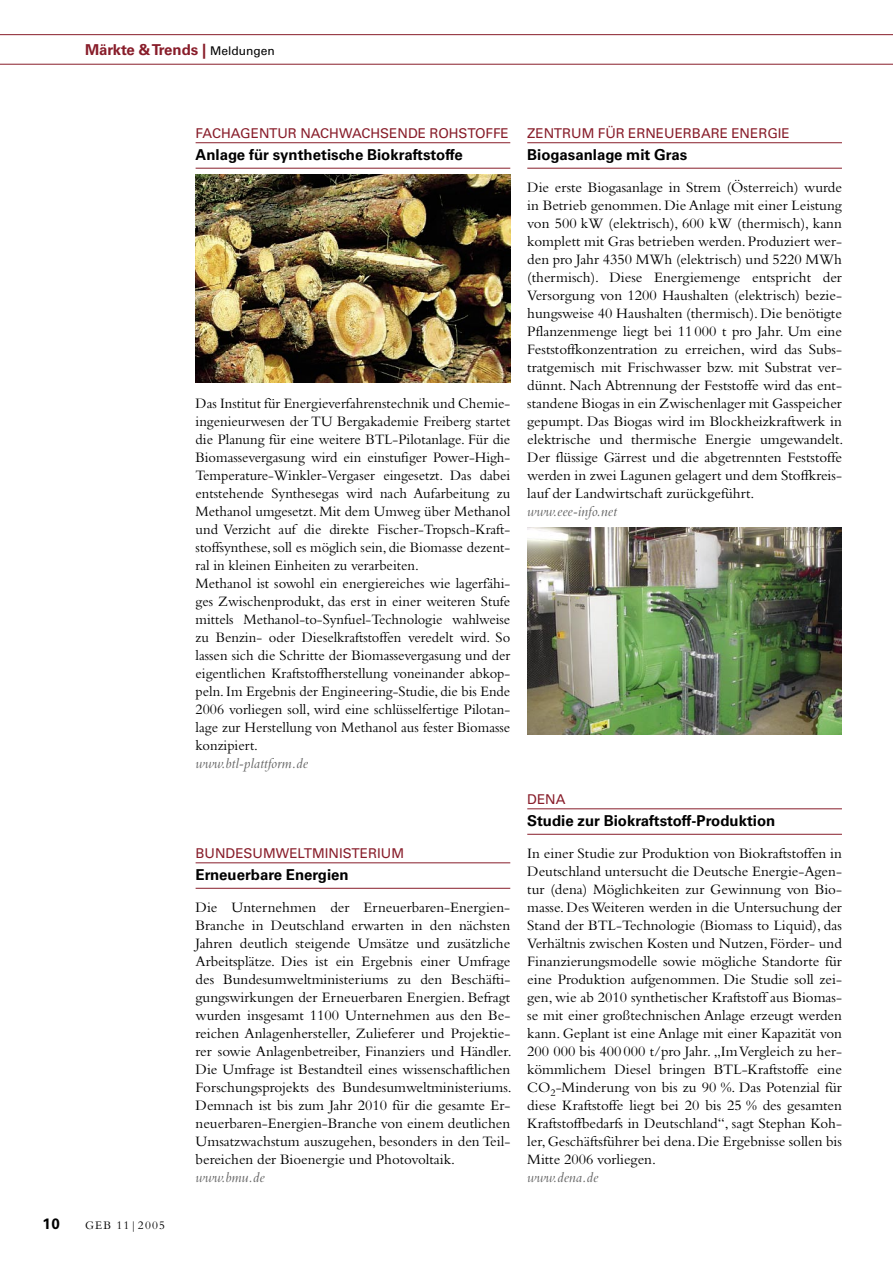
<style>
.page{position:relative;width:893px;height:1263px;background:#fff}
.page>*{position:absolute;margin:0;border:0;box-sizing:border-box;transform-origin:0 0}
.geb_Copy{font:15px/18px "Bembo Std";color:#000;text-align:justify}
.geb_News_Headline{font:700 15px "Univers LT Std";color:#000}
.geb_News_Adresse{font:italic 15px "Bembo Std";color:#636363}
.t1{font:700 15px "Univers LT Std";color:#881d2a}
.geb_News_Dachzeile_rot{font:13.5px "Univers LT Std";color:#881d2a}
.t2{font:12px "Bembo Std";letter-spacing:.1em;color:#000}
.s1{font-weight:400;font-size:12px;color:#000}
</style>
<div class="page">
<hr style="left:0;top:34px;width:893px;height:1px;background:#881d2a">
<hr style="left:0;top:64px;width:893px;height:1px;background:#881d2a">
<img style="left:527px;top:527px;width:315px;height:208px">
<img style="left:196px;top:174px;width:314px;height:209px">
<hr style="left:196px;top:142px;width:314px;height:1px;background:#881d2a">
<hr style="left:196px;top:168px;width:314px;height:1px;background:#881d2a">
<hr style="left:527px;top:142px;width:315px;height:1px;background:#881d2a">
<hr style="left:527px;top:168px;width:315px;height:1px;background:#881d2a">
<hr style="left:527px;top:808px;width:315px;height:1px;background:#881d2a">
<hr style="left:527px;top:834px;width:315px;height:1px;background:#881d2a">
<hr style="left:196px;top:862px;width:314px;height:1px;background:#881d2a">
<hr style="left:196px;top:888px;width:314px;height:1px;background:#881d2a">
<p class="t1" style="left:85px;top:41px;width:191px">Märkte &amp; Trends | <span class="s1">Meldungen</span></p>
<p class="geb_News_Headline" style="left:43px;top:1215px;width:19px">10</p>
<p class="t2" style="left:85px;top:1218px;width:82px">GEB 11|2005</p>
<p class="geb_News_Dachzeile_rot" style="left:196px;top:125px;width:315px">FACHAGENTUR NACHWACHSENDE ROHSTOFFE</p>
<p class="geb_News_Headline" style="left:196px;top:146px;width:269px">Anlage für synthetische Biokraftstoffe</p>
<p class="geb_Copy" style="left:196px;top:394px;width:316px">Das Institut für Energieverfahrenstechnik und Chemie&shy;ingenieurwesen der TU Bergakademie Freiberg startet die Planung für eine weitere BTL-Pilotanlage. Für die Biomassevergasung wird ein einstufiger Power-High-Temperature-Winkler-Vergaser eingesetzt. Das dabei entstehende Synthesegas wird nach Aufarbeitung zu Methanol umgesetzt. Mit dem Umweg über Methanol und Verzicht auf die direkte Fischer-Tropsch-Kraft&shy;stoffsynthese, soll es möglich sein, die Biomasse dezent&shy;ral in kleinen Einheiten zu verarbeiten.</p>
<p class="geb_Copy" style="left:196px;top:574px;width:316px">Methanol ist sowohl ein energiereiches wie lagerfähi&shy;ges Zwischenprodukt, das erst in einer weiteren Stufe mittels Methanol-to-Synfuel-Technologie wahlweise zu Benzin- oder Dieselkraftstoffen veredelt wird. So lassen sich die Schritte der Biomassevergasung und der eigentlichen Kraftstoffherstellung voneinander abkop&shy;peln. Im Ergebnis der Engineering-Studie, die bis Ende 2006 vorliegen soll, wird eine schlüsselfertige Pilotan&shy;lage zur Herstellung von Methanol aus fester Biomasse konzipiert.</p>
<p class="geb_News_Adresse" style="left:196px;top:755px;width:114px">www.btl-plattform.de</p>
<p class="geb_News_Dachzeile_rot" style="left:196px;top:845px;width:210px">BUNDESUMWELTMINISTERIUM</p>
<p class="geb_News_Headline" style="left:196px;top:866px;width:155px">Erneuerbare Energien</p>
<p class="geb_Copy" style="left:196px;top:898px;width:318px">Die Unternehmen der Erneuerbaren-Energien-Branche in Deutschland erwarten in den nächsten Jahren deutlich steigende Umsätze und zusätzliche Arbeitsplätze. Dies ist ein Ergebnis einer Umfrage des Bundesumweltministeriums zu den Beschäfti&shy;gungswirkungen der Erneuerbaren Energien. Befragt wurden insgesamt 1100 Unternehmen aus den Be&shy;reichen Anlagenhersteller, Zulieferer und Projektie&shy;rer sowie Anlagenbetreiber, Finanziers und Händler.<br>Die Umfrage ist Bestandteil eines wissenschaftlichen Forschungsprojekts des Bundesumweltministeriums.<br>Demnach ist bis zum Jahr 2010 für die gesamte Er&shy;neuerbaren-Energien-Branche von einem deutlichen Umsatzwachstum auszugehen, besonders in den Teil&shy;bereichen der Bioenergie und Photovoltaik.</p>
<p class="geb_News_Adresse" style="left:196px;top:1169px;width:71px">www.bmu.de</p>
<p class="geb_News_Dachzeile_rot" style="left:527px;top:125px;width:264px">ZENTRUM FÜR ERNEUERBARE ENERGIE</p>
<p class="geb_News_Headline" style="left:527px;top:146px;width:161px">Biogasanlage mit Gras</p>
<p class="geb_Copy" style="left:527px;top:178px;width:318px">Die erste Biogasanlage in Strem (Österreich) wurde in Betrieb genommen. Die Anlage mit einer Leistung von 500 kW (elektrisch), 600 kW (thermisch), kann komplett mit Gras betrieben werden. Produziert wer&shy;den pro Jahr 4350 MWh (elektrisch) und 5220 MWh (thermisch). Diese Energiemenge entspricht der Versorgung von 1200 Haushalten (elektrisch) bezie&shy;hungsweise 40 Haushalten (thermisch). Die benötigte Pflanzenmenge liegt bei 11 000 t pro Jahr. Um eine Feststoffkonzentration zu erreichen, wird das Subs&shy;tratgemisch mit Frischwasser bzw. mit Substrat ver&shy;dünnt. Nach Abtrennung der Feststoffe wird das ent&shy;standene Biogas in ein Zwischenlager mit Gasspeicher gepumpt. Das Biogas wird im Blockheizkraftwerk in elektrische und thermische Energie umgewandelt.<br>Der flüssige Gärrest und die abgetrennten Feststoffe werden in zwei Lagunen gelagert und dem Stoffkreis&shy;lauf der Landwirtschaft zurückgeführt.</p>
<p class="geb_News_Adresse" style="left:527px;top:503px;width:91px">www.eee-info.net</p>
<p class="geb_News_Dachzeile_rot" style="left:527px;top:791px;width:40px">DENA</p>
<p class="geb_News_Headline" style="left:527px;top:812px;width:250px">Studie zur Biokraftstoff-Produktion</p>
<p class="geb_Copy" style="left:527px;top:844px;width:316px">In einer Studie zur Produktion von Biokraftstoffen in Deutschland untersucht die Deutsche Energie-Agen&shy;tur (dena) Möglichkeiten zur Gewinnung von Bio&shy;masse. Des Weiteren werden in die Untersuchung der Stand der BTL-Technologie (Biomass to Liquid), das Verhältnis zwischen Kosten und Nutzen, Förder- und Finanzierungsmodelle sowie mögliche Standorte für eine Produktion aufgenommen. Die Studie soll zei&shy;gen, wie ab 2010 synthetischer Kraftstoff aus Biomas&shy;se mit einer großtechnischen Anlage erzeugt werden kann. Geplant ist eine Anlage mit einer Kapazität von 200 000 bis 400 000 t/pro Jahr. „Im Vergleich zu her&shy;kömmlichem Diesel bringen BTL-Kraftstoffe eine CO<sub>2</sub>-Minderung von bis zu 90 %. Das Potenzial für diese Kraftstoffe liegt bei 20 bis 25 % des gesamten Kraftstoffbedarfs in Deutschland“, sagt Stephan Koh&shy;ler, Geschäftsführer bei dena. Die Ergebnisse sollen bis Mitte 2006 vorliegen.</p>
<p class="geb_News_Adresse" style="left:527px;top:1169px;width:72px">www.dena.de</p>
</div>
